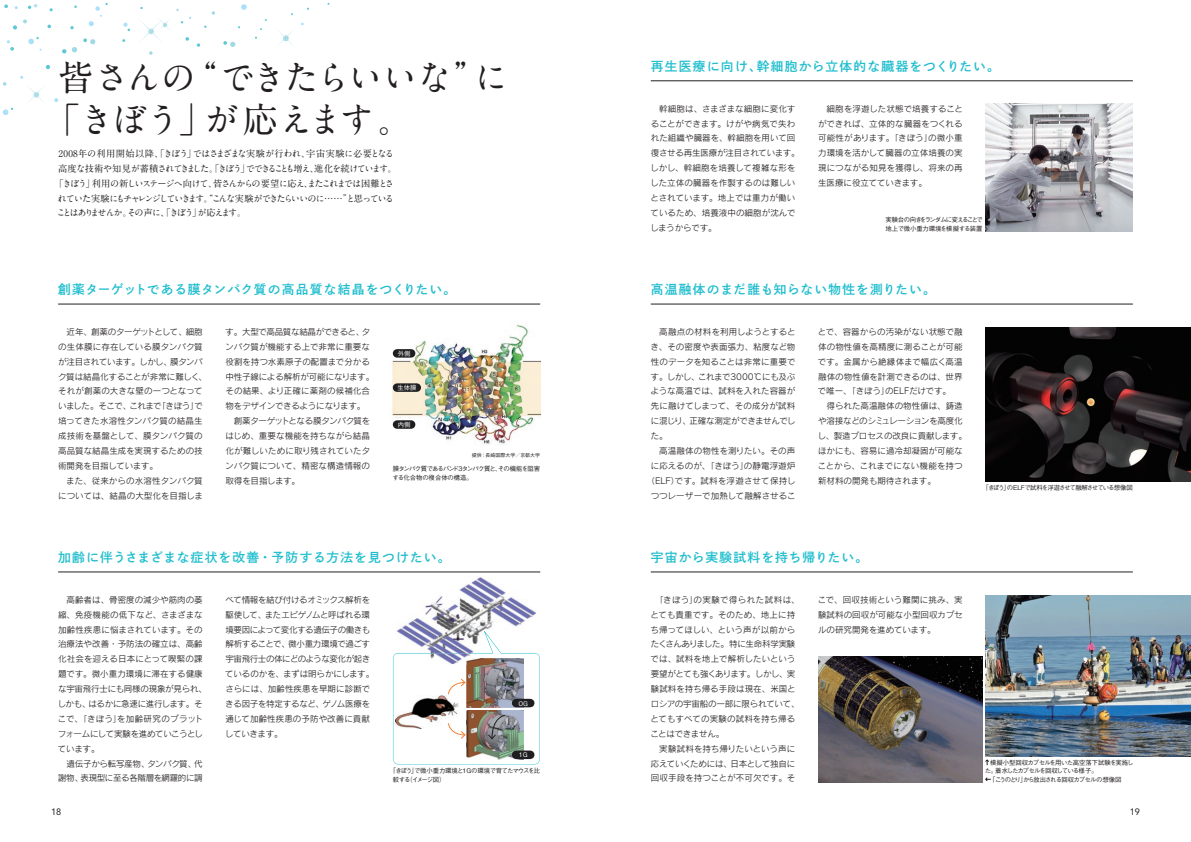
<style>
.page{position:relative;width:1191px;height:842px;background:#fff}
.page>*{position:absolute;margin:0;border:0;box-sizing:border-box;transform-origin:0 0}
.t1{font:700 35.4px/42.5px "A1 Mincho Std";letter-spacing:-.075em;color:#231f20}
.t2{font:12.8px "Shuei Go Gin Std B";letter-spacing:.085em;color:#21bece}
.t3{font:12.8px "Shuei Go Gin Std B";letter-spacing:.055em;color:#21bece}
.t4{font:700 9.2px "A1 Mincho Std";letter-spacing:-.135em;color:#231f20}
.t5{font:700 9.2px "A1 Mincho Std";letter-spacing:-.175em;color:#231f20}
.t6{font:700 9.2px "A1 Mincho Std";letter-spacing:-.005em;color:#231f20}
.t7{font:700 9.2px "A1 Mincho Std";letter-spacing:-.185em;color:#231f20}
.t8{font:9.2px "Avenir";color:#231f20}
.t9{font:8.5px/14.9px "Rodin Pro M";letter-spacing:-.005em;color:#231f20}
.t10{font:8.5px/14.9px "Rodin Pro M";letter-spacing:-.03em;color:#231f20}
.t11{font:8.5px "Rodin Pro M";letter-spacing:.015em;color:#231f20}
.t12{font:8.5px "Rodin Pro M";letter-spacing:.02em;color:#231f20}
.t13{font:8.5px "Rodin Pro M";letter-spacing:-.035em;color:#231f20}
.t14{font:8.5px "Rodin Pro M";letter-spacing:-.04em;color:#231f20}
.t15{font:8.5px "Rodin Pro M";letter-spacing:.025em;color:#231f20}
.t16{font:500 6.4px/8.5px "Gothic BBB Pr 6";letter-spacing:-.105em;color:#231f20}
.t17{font:500 6.4px/8.5px "Gothic BBB Pr 6";letter-spacing:-.08em;color:#231f20}
.t18{font:500 6.4px/8.5px "Gothic BBB Pr 6";letter-spacing:-.075em;color:#231f20}
.t19{font:500 6.4px "Gothic BBB Pr 6";letter-spacing:-.125em;color:#231f20}
.t20{font:500 6.4px "Gothic BBB Pr 6";letter-spacing:-.06em;color:#231f20}
.t21{font:500 6.4px "Gothic BBB Pr 6";letter-spacing:-.13em;color:#231f20}
.t22{font:500 6.4px "Gothic BBB Pr 6";color:#fff}
.t23{font:500 5px "Gothic BBB Pr 6";color:#231f20}
</style>
<div class="page">
<svg style="left:70px;top:26px;width:4px;height:3px"></svg>
<svg style="left:13px;top:25px;width:4px;height:5px"></svg>
<svg style="left:4px;top:4px;width:4px;height:4px"></svg>
<svg style="left:46px;top:65px;width:4px;height:4px"></svg>
<svg style="left:62px;top:49px;width:4px;height:4px"></svg>
<svg style="left:47px;top:25px;width:4px;height:3px"></svg>
<svg style="left:83px;top:38px;width:12px;height:6px"></svg>
<svg style="left:72px;top:47px;width:5px;height:5px"></svg>
<svg style="left:3px;top:82px;width:3px;height:4px"></svg>
<svg style="left:23px;top:19px;width:4px;height:4px"></svg>
<svg style="left:28px;top:4px;width:9px;height:5px"></svg>
<svg style="left:123px;top:23px;width:7px;height:8px"></svg>
<svg style="left:89px;top:3px;width:19px;height:23px"></svg>
<svg style="left:7px;top:40px;width:7px;height:11px"></svg>
<svg style="left:197px;top:43px;width:3px;height:4px"></svg>
<svg style="left:223px;top:41px;width:12px;height:6px"></svg>
<svg style="left:149px;top:51px;width:4px;height:4px"></svg>
<svg style="left:212px;top:11px;width:3px;height:4px"></svg>
<svg style="left:54px;top:98px;width:4px;height:4px"></svg>
<svg style="left:3px;top:108px;width:10px;height:7px"></svg>
<svg style="left:20px;top:76px;width:23px;height:26px"></svg>
<svg style="left:140px;top:7px;width:51px;height:34px"></svg>
<svg style="left:278px;top:23px;width:26px;height:22px"></svg>
<svg style="left:241px;top:4px;width:6px;height:6px"></svg>
<svg style="left:28px;top:37px;width:13px;height:14px"></svg>
<hr style="left:651px;top:81px;width:481px;height:1px;background:#231f20">
<hr style="left:651px;top:572px;width:481px;height:1px;background:#231f20">
<hr style="left:58px;top:572px;width:482px;height:1px;background:#231f20">
<svg style="left:985px;top:759px;width:4px;height:6px"></svg>
<svg style="left:985px;top:777px;width:5px;height:4px"></svg>
<img style="left:818px;top:656px;width:164px;height:126px">
<img style="left:985px;top:104px;width:147px;height:128px">
<img style="left:985px;top:595px;width:206px;height:161px">
<hr style="left:651px;top:304px;width:481px;height:1px;background:#231f20">
<img style="left:985px;top:327px;width:206px;height:155px">
<hr style="left:58px;top:304px;width:482px;height:1px;background:#231f20">
<img style="left:392px;top:325px;width:148px;height:120px">
<div style="left:397px;top:349px;width:14px;height:9px;background:#1f1e20"></div>
<div style="left:397px;top:383px;width:20px;height:9px;background:#1f1e20"></div>
<div style="left:397px;top:420px;width:14px;height:9px;background:#1f1e20"></div>
<img style="left:393px;top:653px;width:147px;height:111px">
<img style="left:396px;top:577px;width:140px;height:87px">
<img style="left:396px;top:631px;width:140px;height:23px">
<h1 class="t1" style="left:45px;top:51px;width:465px;text-indent:13px">皆さんの“できたらいいな”に「きぼう」が応えます。</h1>
<h2 class="t2" style="left:651px;top:57px;width:351px">再生医療に向け、幹細胞から立体的な臓器をつくりたい。</h2>
<p class="t9" style="left:650px;top:101px;width:151px">　幹細胞は、さまざまな細胞に変化することができます。けがや病気で失われた組織や臓器を、幹細胞を用いて回復させる再生医療が注目されています。しかし、幹細胞を培養して複雑な形をした立体の臓器を作製するのは難しいとされています。地上では重力が働いているため、培養液中の細胞が沈んでしまうからです。</p>
<p class="t9" style="left:818px;top:101px;width:146px;text-align:justify">　細胞を浮遊した状態で培養することができれば、立体的な臓器をつくれる可能性があります。「きぼう」の微小重力環境を活かして臓器の立体培養の実現につながる知見を獲得し、将来の再生医療に役立てていきます。</p>
<p class="t6" style="left:59px;top:146px;width:337px">2008年の利用開始以降、「きぼう」ではさまざまな実験が行われ、宇宙実験に必要となる</p>
<p class="t4" style="left:58px;top:161px;width:340px">高度な技術や知見が蓄積されてきました。「きぼう」でできることも増え、進化を続けています。</p>
<p class="t4" style="left:55px;top:176px;width:341px">「きぼう」利用の新しいステージへ向けて、皆さんからの要望に応え、またこれまでは困難とさ</p>
<p class="t5" style="left:58px;top:191px;width:338px">れていた実験にもチャレンジしていきます。“こんな実験ができたらいいのに… … ”と思っている</p>
<p class="t7" style="left:57px;top:206px;width:191px">ことはありませんか。その声に、「きぼう」が応えます。</p>
<p class="t16" style="left:885px;top:215px;width:99px">実験台の向きをランダムに変えることで地上で微小重力環境を模擬する装置</p>
<h2 class="t3" style="left:58px;top:280px;width:400px">創薬ターゲットである膜タンパク質の高品質な結晶をつくりたい。</h2>
<p class="t9" style="left:58px;top:324px;width:150px">　近年、創薬のターゲットとして、細胞の生体膜に存在している膜タンパク質が注目されています。しかし、膜タンパク質は結晶化することが非常に難しく、それが創薬の大きな壁の一つとなっていました。そこで、これまで「きぼう」で培ってきた水溶性タンパク質の結晶生成技術を基盤として、膜タンパク質の高品質な結晶生成を実現するための技術開発を目指しています。<br>　また、従来からの水溶性タンパク質については、結晶の大型化を目指しま</p>
<p class="t9" style="left:225px;top:324px;width:151px">す。大型で高品質な結晶ができると、タンパク質が機能する上で非常に重要な役割を持つ水素原子の配置まで分かる中性子線による解析が可能になります。その結果、より正確に薬剤の候補化合物をデザインできるようになります。　創薬ターゲットとなる膜タンパク質をはじめ、重要な機能を持ちながら結晶化が難しいために取り残されていたタンパク質について、精密な構造情報の取得を目指します。</p>
<p class="t22" style="left:398px;top:348px;width:14px">外側</p>
<p class="t22" style="left:397px;top:382px;width:21px">生体膜</p>
<p class="t22" style="left:398px;top:419px;width:14px">内側</p>
<p class="t23" style="left:472px;top:451px;width:70px">提供：長崎国際大学／京都大学</p>
<p class="t17" style="left:392px;top:464px;width:149px">膜タンパク質であるバンド3タンパク質と、その機能を阻害する化合物の複合体の構造。</p>
<h2 class="t2" style="left:651px;top:280px;width:287px">高温融体のまだ誰も知らない物性を測りたい。</h2>
<p class="t15" style="left:651px;top:326px;width:146px">　高融点の材料を利用しようとすると</p>
<p class="t9" style="left:650px;top:339px;width:146px">き、その密度や表面張力、粘度など物</p>
<p class="t12" style="left:651px;top:356px;width:146px">性のデータを知ることは非常に重要で</p>
<p class="t13" style="left:650px;top:371px;width:146px">す。しかし、これまで3000℃にも及ぶ</p>
<p class="t9" style="left:650px;top:383px;width:146px">ような高温では、試料を入れた容器が</p>
<p class="t12" style="left:651px;top:401px;width:146px">先に融けてしまって、その成分が試料</p>
<p class="t14" style="left:651px;top:415px;width:146px">に混じり、正確な測定ができませんでし</p>
<p class="t9" style="left:651px;top:428px;width:19px">た。</p>
<p class="t11" style="left:651px;top:445px;width:146px">　高温融体の物性を測りたい。その声</p>
<p class="t9" style="left:651px;top:458px;width:146px">に応えるのが、「きぼう」の静電浮遊炉</p>
<p class="t11" style="left:646px;top:475px;width:151px">（ELF）です。試料を浮遊させて保持し</p>
<p class="t9" style="left:650px;top:488px;width:146px">つつレーザーで加熱して融解させるこ</p>
<p class="t9" style="left:817px;top:324px;width:151px">とで、容器からの汚染がない状態で融体の物性値を高精度に測ることが可能です。金属から絶縁体まで幅広く高温融体の物性値を計測できるのは、世界で唯一、「きぼう」のELFだけです。<br>　得られた高温融体の物性値は、鋳造や溶接などのシミュレーションを高度化し、製造プロセスの改良に貢献します。ほかにも、容易に過冷却凝固が可能なことから、これまでにない機能を持つ新材料の開発も期待されます。</p>
<h2 class="t2" style="left:58px;top:548px;width:394px">加齢に伴うさまざまな症状を改善・予防する方法を見つけたい。</h2>
<h2 class="t2" style="left:651px;top:548px;width:219px">宇宙から実験試料を持ち帰りたい。</h2>
<p class="t9" style="left:58px;top:592px;width:151px">　高齢者は、骨密度の減少や筋肉の萎縮、免疫機能の低下など、さまざまな加齢性疾患に悩まされています。その治療法や改善・予防法の確立は、高齢化社会を迎える日本にとって喫緊の課題です。微小重力環境に滞在する健康な宇宙飛行士にも同様の現象が見られ、しかも、はるかに急速に進行します。そこで、「きぼう」を加齢研究のプラットフォームにして実験を進めていこうとしています。<br>　遺伝子から転写産物、タンパク質、代謝物、表現型に至る各階層を網羅的に調</p>
<p class="t10" style="left:225px;top:592px;width:151px">べて情報を結び付けるオミックス解析を駆使して、またエピゲノムと呼ばれる環境要因によって変化する遺伝子の働きも解析することで、微小重力環境で過ごす宇宙飛行士の体にどのような変化が起きているのかを、まずは明らかにします。さらには、加齢性疾患を早期に診断できる因子を特定するなど、ゲノム医療を通じて加齢性疾患の予防や改善に貢献していきます。</p>
<p class="t22" style="left:518px;top:698px;width:11px">OG</p>
<p class="t22" style="left:519px;top:750px;width:10px">1G</p>
<p class="t18" style="left:393px;top:766px;width:149px;text-indent:-3px">「きぼう」で微小重力環境と1Gの環境で育てたマウスを比較する（イメージ図）</p>
<p class="t9" style="left:650px;top:592px;width:151px">　「きぼう」の実験で得られた試料は、とても貴重です。そのため、地上に持ち帰ってほしい、という声が以前からたくさんありました。特に生命科学実験では、試料を地上で解析したいという要望がとても強くあります。しかし、実験試料を持ち帰る手段は現在、米国とロシアの宇宙船の一部に限られていて、とてもすべての実験の試料を持ち帰ることはできません。<br>　実験試料を持ち帰りたいという声に応えていくためには、日本として独自に回収手段を持つことが不可欠です。そ</p>
<p class="t9" style="left:817px;top:592px;width:146px;text-align:justify">こで、回収技術という難関に挑み、実験試料の回収が可能な小型回収カプセルの研究開発を進めています。</p>
<p class="t19" style="left:982px;top:483px;width:152px">「きぼう」のELFで試料を浮遊させて融解させている想像図</p>
<p class="t20" style="left:990px;top:757px;width:145px">模擬小型回収カプセルを用いた高空落下試験を実施し</p>
<p class="t21" style="left:985px;top:766px;width:118px">た。着水したカプセルを回収している様子。　</p>
<p class="t16" style="left:989px;top:775px;width:134px">「こうのとり」から放出される回収カプセルの想像図</p>
<p class="t8" style="left:51px;top:807px;width:12px">18</p>
<p class="t8" style="left:1129px;top:807px;width:12px">19</p>
</div>
